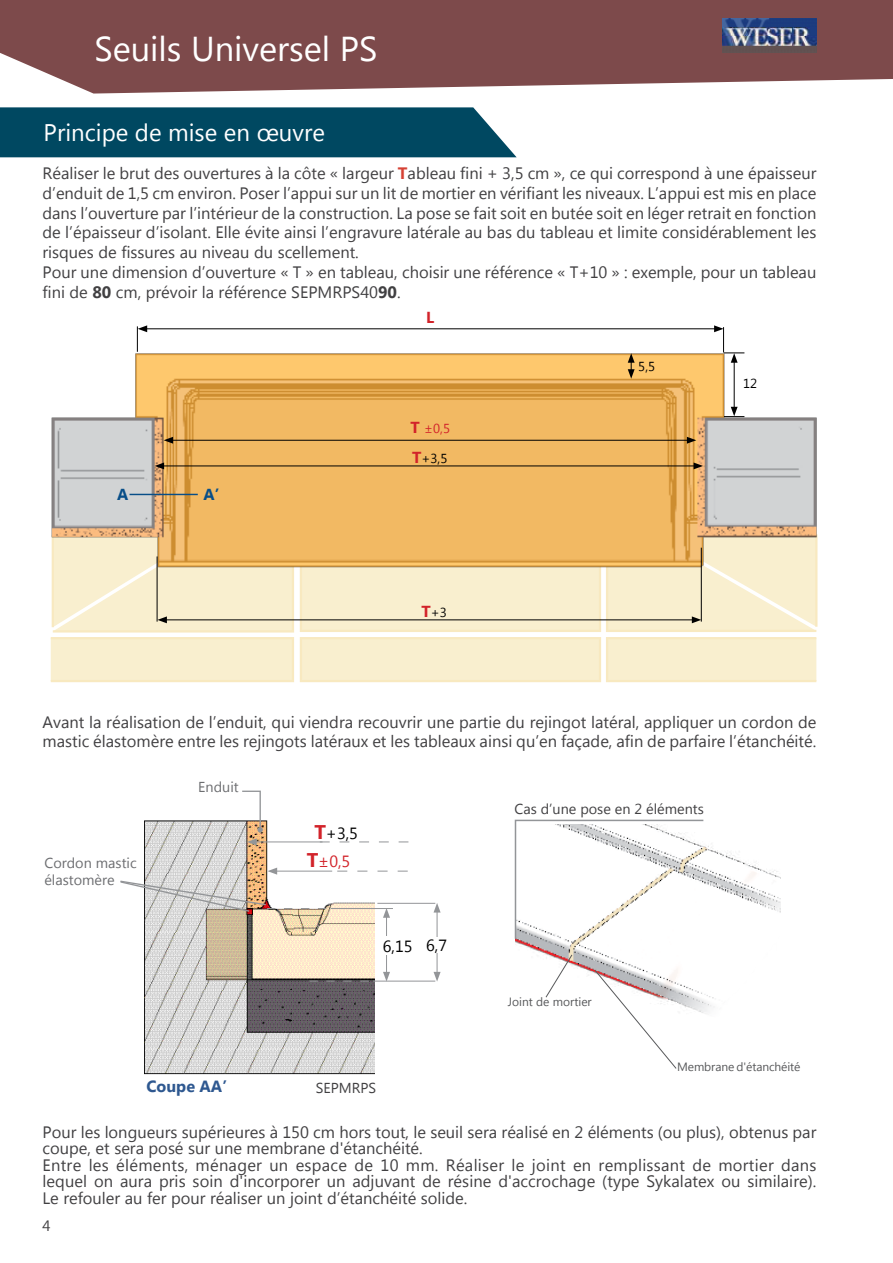
<style>
.page{position:relative;width:893px;height:1263px;background:#fff}
.page>*{position:absolute;margin:0;border:0;box-sizing:border-box;transform-origin:0 0}
.t1{font:34.5px "Lao UI";color:#fff}
.t2{font:24px "Lao UI";color:#fff}
.t3{font:16.5px/19.8px "Lao UI";color:#414042}
.t4{font:16.2px "Lao UI";color:#000}
.t5{font:700 16.2px "Lao UI";color:#2e5890}
.t6{font:16.2px "Lao UI";color:#d2232a}
.t7{font:700 15.9px "Lao UI";color:#084e88}
.t8{font:700 15.9px "Lao UI";color:#d2232a}
.t9{font:15px "Lao UI";color:#414042}
.t10{font:14.4px "Lao UI";color:#414042}
.t11{font:14.4px/17.2px "Lao UI";color:#6d6e71}
.t12{font:13.05px "Lao UI";color:#000}
.t13{font:13.05px "Lao UI";color:#d2232a}
.t14{font:12px "Lao UI";letter-spacing:-.01em;color:#58595b}
.s1{font-weight:700;color:#d54134}
.s2{font-weight:700}
.s3{font-weight:700;font-size:15.9px}
.s4{font-weight:700;font-size:15.9px;color:#d2232a}
.s5{font-weight:700;font-size:19.8px;color:#d2232a}
.s6{font-weight:700;font-size:19.8px}
</style>
<div class="page">
<div style="left:50px;top:637px;width:244px;height:45px;background:#f9efcf"></div>
<div style="left:300px;top:637px;width:301px;height:45px;background:#f9efcf"></div>
<div style="left:300px;top:538px;width:301px;height:94px;background:#f9efcf"></div>
<div style="left:606px;top:637px;width:211px;height:45px;background:#f9efcf"></div>
<img style="left:51px;top:349px;width:766px;height:219px">
<hr style="left:130px;top:494px;width:68px;height:1px;background:#084e88">
<hr style="left:145px;top:328px;width:571px;height:1px;background:#000">
<hr style="left:165px;top:619px;width:529px;height:1px;background:#000">
<svg style="left:51px;top:532px;width:244px;height:101px;background:#f3dfb5"></svg>
<svg style="left:605px;top:533px;width:213px;height:99px;background:#f3e1ba"></svg>
<hr style="left:734px;top:360px;width:1px;height:49px;background:#000">
<svg style="left:628px;top:353px;width:7px;height:26px"></svg>
<hr style="left:162px;top:466px;width:534px;height:1px;background:#000">
<svg style="left:155px;top:462px;width:9px;height:7px"></svg>
<svg style="left:694px;top:462px;width:9px;height:7px"></svg>
<hr style="left:171px;top:440px;width:518px;height:1px;background:#000">
<svg style="left:164px;top:437px;width:9px;height:7px"></svg>
<svg style="left:687px;top:437px;width:9px;height:7px"></svg>
<svg style="left:137px;top:325px;width:10px;height:27px"></svg>
<hr style="left:157px;top:556px;width:1px;height:66px;background:#000">
<hr style="left:701px;top:548px;width:1px;height:74px;background:#000">
<svg style="left:714px;top:325px;width:30px;height:38px"></svg>
<svg style="left:724px;top:407px;width:20px;height:10px"></svg>
<img style="left:145px;top:820px;width:229px;height:255px">
<svg style="left:241px;top:790px;width:22px;height:42px"></svg>
<hr style="left:275px;top:871px;width:57px;height:1px;background:#939598">
<svg style="left:337px;top:871px;width:71px;height:1px"></svg>
<hr style="left:373px;top:981px;width:62px;height:1px;background:#939598">
<svg style="left:309px;top:981px;width:60px;height:1px"></svg>
<hr style="left:331px;top:908px;width:62px;height:1px;background:#939598">
<hr style="left:377px;top:903px;width:58px;height:1px;background:#939598">
<svg style="left:120px;top:867px;width:206px;height:46px"></svg>
<hr style="left:437px;top:910px;width:1px;height:64px;background:#939598">
<svg style="left:434px;top:972px;width:7px;height:9px"></svg>
<svg style="left:434px;top:903px;width:7px;height:9px"></svg>
<hr style="left:386px;top:915px;width:1px;height:59px;background:#939598">
<svg style="left:383px;top:972px;width:7px;height:9px"></svg>
<svg style="left:383px;top:909px;width:7px;height:9px"></svg>
<div style="left:377px;top:936px;width:41px;height:19px;background:#fff"></div>
<div style="left:419px;top:938px;width:35px;height:15px;background:#fff"></div>
<hr style="left:254px;top:841px;width:68px;height:1px;background:#939598">
<svg style="left:247px;top:838px;width:10px;height:7px"></svg>
<svg style="left:320px;top:841px;width:88px;height:1px"></svg>
<img style="left:516px;top:846px;width:265px;height:168px">
<svg style="left:514px;top:819px;width:191px;height:121px"></svg>
<svg style="left:594px;top:969px;width:83px;height:100px"></svg>
<svg style="left:545px;top:954px;width:28px;height:44px"></svg>
<div style="left:0;top:107px;width:517px;height:50px;background:#004861"></div>
<svg style="left:0;top:0;width:893px;height:94px;background:#8a5c5d"></svg>
<img style="left:723px;top:18px;width:93px;height:34px">
<h1 class="t1" style="left:94px;top:25px;width:284px">Seuils Universel PS</h1>
<h2 class="t2" style="left:44px;top:117px;width:283px">Principe de mise en œuvre</h2>
<p class="t3" style="left:43px;top:163px;width:775px">Réaliser le brut des ouvertures à la côte « largeur <span class="s1">T</span>ableau fini + 3,5 cm », ce qui correspond à une épaisseur d’enduit de 1,5 cm environ. Poser l’appui sur un lit de mortier en vérifiant les niveaux. L’appui est mis en place dans l’ouverture par l’intérieur de la construction. La pose se fait soit en butée soit en léger retrait en fonction de l’épaisseur d’isolant. Elle évite ainsi l’engravure latérale au bas du tableau et limite considérablement les risques de fissures au niveau du scellement.<br>Pour une dimension d’ouverture « T » en tableau, choisir une référence « T+10 » : exemple, pour un tableau fini de <span class="s2">80</span> cm, prévoir la référence SEPMRPS40<span class="s2">90</span>.</p>
<p class="t7" style="left:117px;top:484px;width:13px">A</p>
<p class="t7" style="left:203px;top:484px;width:17px">A’</p>
<p class="t8" style="left:426px;top:307px;width:10px">L</p>
<p class="t13" style="left:410px;top:420px;width:41px"><span class="s3">T</span> ±0,5</p>
<p class="t12" style="left:412px;top:450px;width:37px"><span class="s4">T</span>+3,5</p>
<p class="t12" style="left:422px;top:603px;width:27px"><span class="s4">T</span>+3</p>
<p class="t12" style="left:638px;top:357px;width:18px">5,5</p>
<p class="t12" style="left:743px;top:375px;width:16px">12</p>
<p class="t3" style="left:43px;top:711px;width:775px">Avant la réalisation de l’enduit, qui viendra recouvrir une partie du rejingot latéral, appliquer un cordon de mastic élastomère entre les rejingots latéraux et les tableaux ainsi qu’en façade, afin de parfaire l’étanchéité.</p>
<p class="t11" style="left:198px;top:778px;width:42px">Enduit</p>
<p class="t4" style="left:314px;top:823px;width:45px"><span class="s5">T</span>+3,5</p>
<p class="t11" style="left:44px;top:853px;width:94px">Cordon mastic élastomère</p>
<p class="t6" style="left:307px;top:851px;width:45px"><span class="s6">T</span>±0,5</p>
<p class="t4" style="left:383px;top:935px;width:66px">6,15 6,7</p>
<p class="t5" style="left:146px;top:1075px;width:82px">Coupe AA’</p>
<p class="t10" style="left:316px;top:1078px;width:62px">SEPMRPS</p>
<p class="t10" style="left:514px;top:799px;width:191px">Cas d’une pose en 2 éléments</p>
<p class="t14" style="left:508px;top:994px;width:85px">Joint de mortier</p>
<p class="t14" style="left:677px;top:1058px;width:125px">Membrane d'étanchéité</p>
<p class="t3" style="left:43px;top:1123px;width:775px;line-height:16.5px">Pour les longueurs supérieures à 150 cm hors tout, le seuil sera réalisé en 2 éléments (ou plus), obtenus par coupe, et sera posé sur une membrane d'étanchéité.<br>Entre les éléments, ménager un espace de 10 mm. Réaliser le joint en remplissant de mortier dans lequel on aura pris soin d'incorporer un adjuvant de résine d'accrochage (type Sykalatex ou similaire).<br>Le refouler au fer pour réaliser un joint d’étanchéité solide.</p>
<p class="t9" style="left:43px;top:1216px;width:10px">4</p>
</div>
